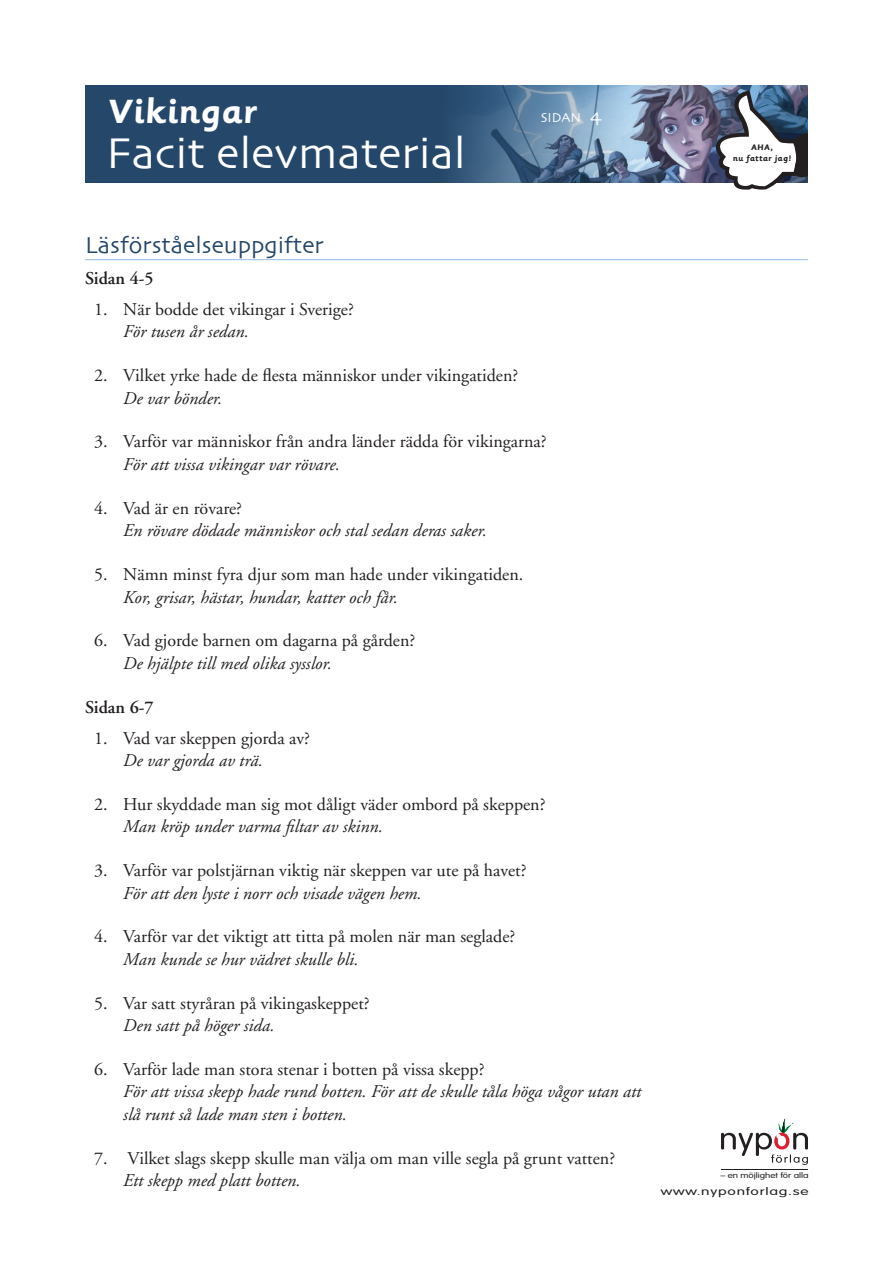
<style>
.page{position:relative;width:893px;height:1263px;background:#fff}
.page>*{position:absolute;margin:0;border:0;box-sizing:border-box;transform-origin:0 0}
.t1{font:45px "Skia";color:#fff}
.t2{font:700 37.5px "Sassoon Primary Std";letter-spacing:.005em;color:#fff}
.t3{font:24px "Skia";color:#24476a}
.t4{font:18px "Adobe Garamond";color:#231f20}
.t5{font:italic 18px/22.5px "Adobe Garamond";color:#231f20}
.t6{font:600 18px "Adobe Garamond";color:#231f20}
.t7{font:13.5px "Skia";color:#fff}
.t8{font:300 10.5px "VAG Rounded";letter-spacing:.05em;color:#231f20;scale:1.48 1}
.t9{font:700 9px "Sassoon Primary Std";letter-spacing:.035em;color:#231f20}
.t10{font:300 7.65px "VAG Rounded";letter-spacing:-.005em;color:#231f20;scale:1.28 1}
.s1{font-size:19.5px}
</style>
<div class="page">
<div style="left:85px;top:85px;width:723px;height:98px;background:#24476a"></div>
<svg style="left:721px;top:1118px;width:87px;height:47px"></svg>
<hr style="left:721px;top:1170px;width:87px;height:1px;background:#231f20">
<img style="left:455px;top:85px;width:353px;height:98px">
<svg style="left:716px;top:90px;width:92px;height:100px;background:#8b94a2"></svg>
<hr style="left:85px;top:259px;width:723px;height:1px;background:#93bde5">
<h2 class="t2" style="left:107px;top:90px;width:151px">Vikingar</h2>
<h1 class="t1" style="left:106px;top:126px;width:361px">Facit elevmaterial</h1>
<p class="t7" style="left:541px;top:109px;width:62px">sidan <span class="s1">4</span></p>
<p class="t9" style="left:751px;top:142px;width:23px">Aha,</p>
<p class="t9" style="left:733px;top:154px;width:60px">nu fattar jag!</p>
<h3 class="t3" style="left:85px;top:231px;width:240px">Läsförståelseuppgifter</h3>
<p class="t6" style="left:85px;top:268px;width:70px">Sidan 4-5</p>
<p class="t4" style="left:94px;top:300px;width:261px">1. När bodde det vikingar i Sverige?</p>
<p class="t5" style="left:123px;top:321px;width:127px">För tusen år sedan.</p>
<p class="t4" style="left:94px;top:366px;width:426px">2. Vilket yrke hade de flesta människor under vikingatiden?</p>
<p class="t5" style="left:123px;top:387px;width:101px">De var bönder.</p>
<p class="t4" style="left:94px;top:432px;width:454px">3. Varför var människor från andra länder rädda för vikingarna?</p>
<p class="t5" style="left:123px;top:454px;width:218px">För att vissa vikingar var rövare.</p>
<p class="t4" style="left:94px;top:498px;width:149px">4. Vad är en rövare?</p>
<p class="t5" style="left:123px;top:520px;width:365px">En rövare dödade människor och stal sedan deras saker.</p>
<p class="t4" style="left:94px;top:565px;width:431px">5. Nämn minst fyra djur som man hade under vikingatiden.</p>
<p class="t5" style="left:123px;top:586px;width:276px">Kor, grisar, hästar, hundar, katter och får.</p>
<p class="t4" style="left:94px;top:631px;width:323px">6. Vad gjorde barnen om dagarna på gården?</p>
<p class="t5" style="left:123px;top:652px;width:210px">De hjälpte till med olika sysslor.</p>
<p class="t6" style="left:85px;top:697px;width:70px">Sidan 6-7</p>
<p class="t4" style="left:94px;top:728px;width:217px">1. Vad var skeppen gjorda av?</p>
<p class="t5" style="left:123px;top:750px;width:141px">De var gjorda av trä.</p>
<p class="t4" style="left:94px;top:794px;width:453px">2. Hur skyddade man sig mot dåligt väder ombord på skeppen?</p>
<p class="t5" style="left:123px;top:816px;width:261px">Man kröp under varma filtar av skinn.</p>
<p class="t4" style="left:94px;top:861px;width:434px">3. Varför var polstjärnan viktig när skeppen var ute på havet?</p>
<p class="t5" style="left:123px;top:882px;width:300px">För att den lyste i norr och visade vägen hem.</p>
<p class="t4" style="left:94px;top:927px;width:423px">4. Varför var det viktigt att titta på molen när man seglade?</p>
<p class="t5" style="left:123px;top:948px;width:237px">Man kunde se hur vädret skulle bli.</p>
<p class="t4" style="left:94px;top:993px;width:277px">5. Var satt styråran på vikingaskeppet?</p>
<p class="t5" style="left:123px;top:1015px;width:153px">Den satt på höger sida.</p>
<p class="t4" style="left:94px;top:1059px;width:392px">6. Varför lade man stora stenar i botten på vissa skepp?</p>
<p class="t5" style="left:123px;top:1081px;width:520px">För att vissa skepp hade rund botten. För att de skulle tåla höga vågor utan att slå runt så lade man sten i botten.</p>
<p class="t4" style="left:94px;top:1148px;width:523px">7. Vilket slags skepp skulle man välja om man ville segla på grunt vatten?</p>
<p class="t5" style="left:123px;top:1170px;width:179px">Ett skepp med platt botten.</p>
<p class="t10" style="left:720px;top:1170px;width:70px">– en möjlighet för alla</p>
<p class="t8" style="left:661px;top:1185px;width:101px">www.nyponforlag.se</p>
</div>
